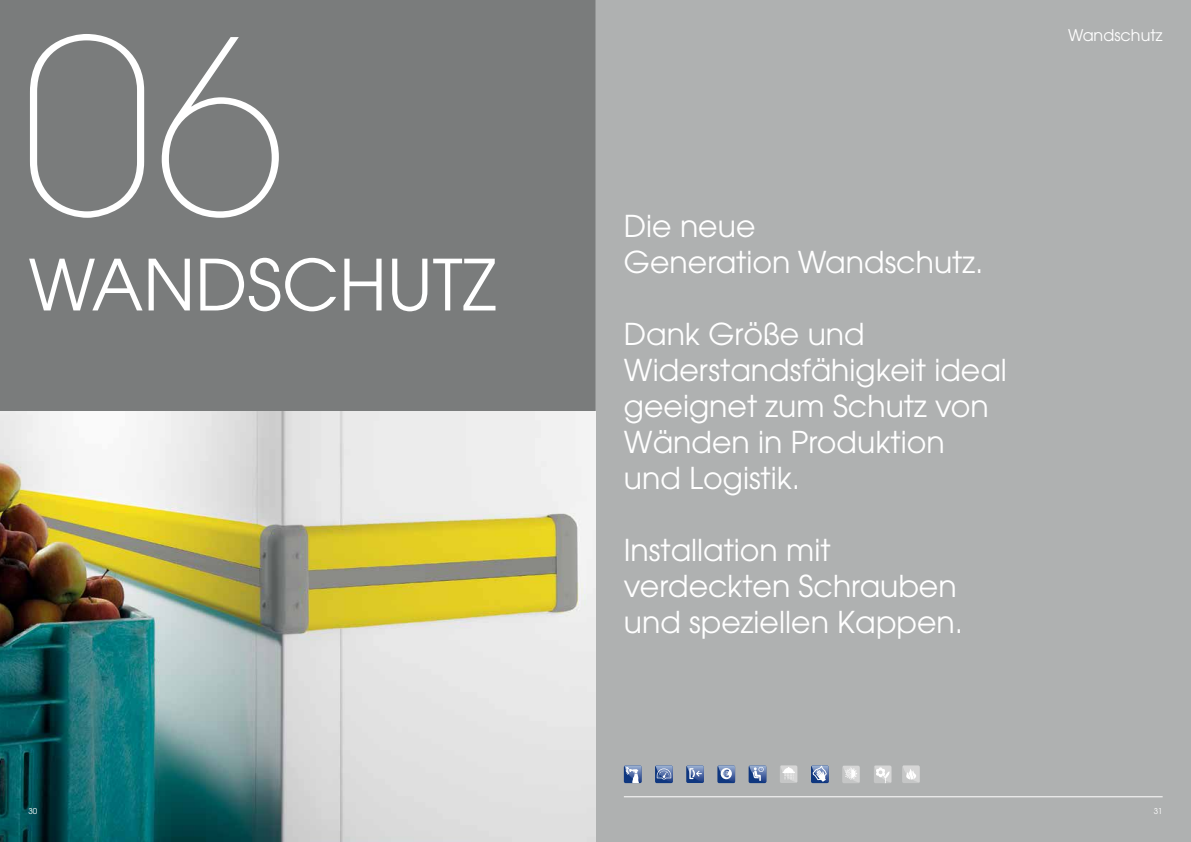
<style>
.page{position:relative;width:1191px;height:842px;background:#fff}
.page>*{position:absolute;margin:0;border:0;box-sizing:border-box;transform-origin:0 0}
.t1{font:200 240px "Avant Garde";color:#fff}
.t2{font:70px "Avant Garde";color:#fff}
.t3{font:30px/36px "Avant Garde";color:#fff}
.t4{font:16px "Avant Garde";color:#fff}
.t5{font:8px "Avant Garde";color:#fff}
</style>
<div class="page">
<div style="left:595px;top:0;width:596px;height:842px;background:#afb1b1"></div>
<div style="left:0;top:0;width:595px;height:411px;background:#7a7c7c"></div>
<img style="left:0;top:411px;width:595px;height:431px">
<hr style="left:624px;top:797px;width:538px;height:1px;background:#fff">
<svg style="left:748px;top:765px;width:18px;height:18px"></svg>
<svg style="left:749px;top:765px;width:17px;height:17px"></svg>
<svg style="left:624px;top:765px;width:17px;height:18px"></svg>
<div style="left:780px;top:765px;width:17px;height:18px;background:#c5c6c6;border-radius:2px"></div>
<svg style="left:781px;top:766px;width:16px;height:16px"></svg>
<div style="left:842px;top:766px;width:17px;height:17px;background:#c5c6c6;border-radius:2px"></div>
<svg style="left:843px;top:766px;width:16px;height:17px"></svg>
<div style="left:902px;top:765px;width:17px;height:18px;background:#c5c6c6;border-radius:2px"></div>
<svg style="left:903px;top:765px;width:16px;height:17px"></svg>
<svg style="left:874px;top:765px;width:17px;height:18px"></svg>
<svg style="left:686px;top:765px;width:18px;height:18px"></svg>
<svg style="left:687px;top:765px;width:17px;height:17px"></svg>
<div style="left:811px;top:765px;width:17px;height:18px;background:#0f377f;border-radius:2px"></div>
<svg style="left:811px;top:765px;width:17px;height:17px"></svg>
<svg style="left:717px;top:765px;width:18px;height:18px"></svg>
<svg style="left:718px;top:765px;width:17px;height:17px"></svg>
<div style="left:655px;top:765px;width:17px;height:18px;background:#0f377f;border-radius:2px"></div>
<svg style="left:655px;top:765px;width:17px;height:17px"></svg>
<h1 class="t1" style="left:21px;top:-14px;width:268px">06</h1>
<h2 class="t2" style="left:28px;top:244px;width:469px">WANDSCHUTZ</h2>
<p class="t4" style="left:1068px;top:26px;width:96px">Wandschutz</p>
<p class="t3" style="left:624px;top:208px;width:361px">Die neue<br>Generation Wandschutz.</p>
<p class="t3" style="left:624px;top:316px;width:384px">Dank Größe und<br>Widerstandsfähigkeit ideal geeignet zum Schutz von<br>Wänden in Produktion und Logistik.</p>
<p class="t3" style="left:624px;top:532px;width:341px">Installation mit verdeckten Schrauben und speziellen Kappen.</p>
<p class="t5" style="left:28px;top:806px;width:10px">30</p>
<p class="t5" style="left:1153px;top:806px;width:10px">31</p>
</div>
